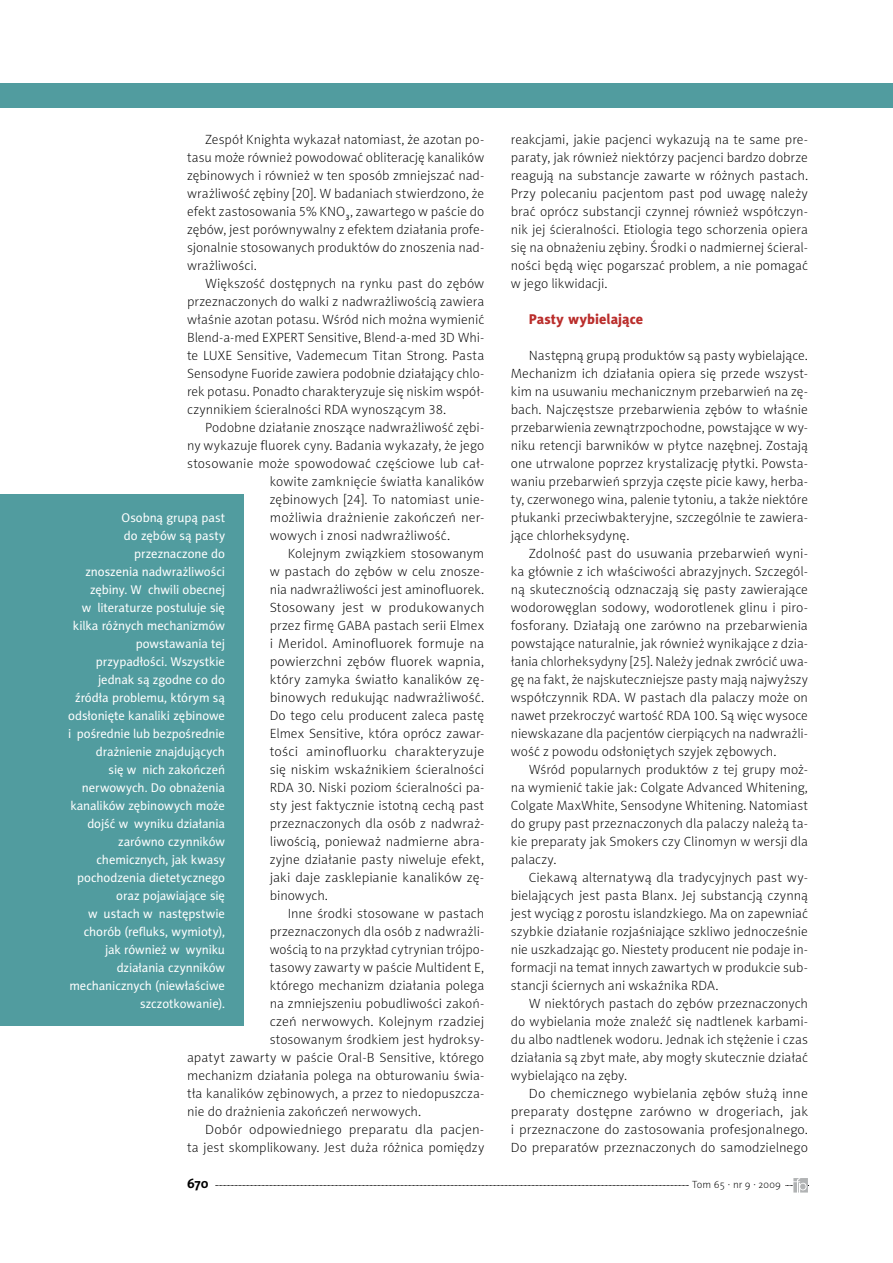
<style>
.page{position:relative;width:893px;height:1263px;background:#fff}
.page>*{position:absolute;margin:0;border:0;box-sizing:border-box;transform-origin:0 0}
.t1{font:14.25px "Naomi Sans EFN Heavy";color:#ba2d2b}
.t2{font:13.5px/18px "Naomi Sans EFN Thin";letter-spacing:.01em;color:#000;text-align:justify}
.t3{font:700 13.5px "Naomi Sans EFN";color:#000}
.t4{font:12.75px/18px "Naomi Sans EFN";letter-spacing:-.005em;color:#fff;text-align:right}
.t5{font:10.5px "Naomi Sans EFN Thin";letter-spacing:.01em;color:#000}
</style>
<div class="page">
<div style="left:0;top:83px;width:893px;height:25px;background:#519c9f"></div>
<svg style="left:215px;top:1178px;width:594px;height:14px"></svg>
<div style="left:0;top:495px;width:243px;height:531px;background:#519c9f"></div>
<p class="t2" style="left:187px;top:131px;width:299px;text-indent:18px">Zespół Knighta wykazał natomiast, że azotan po&shy;tasu może również powodować obliterację kanalików zębinowych i również w ten sposób zmniejszać nad&shy;wrażliwość zębiny [20]. W badaniach stwierdzono, że efekt zastosowania 5% KNO<sub>3</sub>, zawartego w paście do zębów, jest porównywalny z efektem działania profe&shy;sjonalnie stosowanych produktów do znoszenia nad&shy;wrażliwości.</p>
<p class="t2" style="left:187px;top:275px;width:299px;text-indent:18px">Większość dostępnych na rynku past do zębów przeznaczonych do walki z nadwrażliwością zawiera właśnie azotan potasu. Wśród nich można wymienić Blend-a-med EXPERT Sensitive, Blend-a-med 3D Whi&shy;te LUXE Sensitive, Vademecum Titan Strong. Pasta Sensodyne Fuoride zawiera podobnie działający chlo&shy;rek potasu. Ponadto charakteryzuje się niskim współ&shy;czynnikiem ścieralności RDA wynoszącym 38.</p>
<p class="t2" style="left:205px;top:419px;width:281px">Podobne działanie znoszące nadwrażliwość zębi-</p>
<p class="t2" style="left:187px;top:437px;width:299px">ny wykazuje fluorek cyny. Badania wykazały, że jego</p>
<p class="t2" style="left:187px;top:455px;width:299px">stosowanie może spowodować częściowe lub cał-</p>
<p class="t2" style="left:270px;top:473px;width:216px">kowite zamknięcie światła kanalików</p>
<p class="t2" style="left:270px;top:491px;width:216px">zębinowych [24]. To natomiast unie-</p>
<p class="t2" style="left:270px;top:509px;width:216px">możliwia drażnienie zakończeń ner-</p>
<p class="t2" style="left:270px;top:527px;width:182px">wowych i znosi nadwrażliwość.</p>
<p class="t2" style="left:288px;top:545px;width:198px">Kolejnym związkiem stosowanym</p>
<p class="t2" style="left:270px;top:563px;width:216px">w pastach do zębów w celu znosze-</p>
<p class="t2" style="left:270px;top:581px;width:216px">nia nadwrażliwości jest aminofluorek.</p>
<p class="t2" style="left:270px;top:599px;width:216px">Stosowany jest w produkowanych</p>
<p class="t2" style="left:270px;top:617px;width:216px">przez firmę GABA pastach serii Elmex</p>
<p class="t2" style="left:270px;top:635px;width:216px">i Meridol. Aminofluorek formuje na</p>
<p class="t2" style="left:270px;top:653px;width:216px">powierzchni zębów fluorek wapnia,</p>
<p class="t2" style="left:270px;top:671px;width:216px">który zamyka światło kanalików zę-</p>
<p class="t2" style="left:270px;top:689px;width:216px">binowych redukując nadwrażliwość.</p>
<p class="t2" style="left:270px;top:707px;width:216px">Do tego celu producent zaleca pastę</p>
<p class="t2" style="left:270px;top:725px;width:216px">Elmex Sensitive, która oprócz zawar-</p>
<p class="t2" style="left:270px;top:743px;width:216px">tości aminofluorku charakteryzuje</p>
<p class="t2" style="left:270px;top:761px;width:216px">się niskim wskaźnikiem ścieralności</p>
<p class="t2" style="left:270px;top:779px;width:216px">RDA 30. Niski poziom ścieralności pa-</p>
<p class="t2" style="left:270px;top:797px;width:216px">sty jest faktycznie istotną cechą past</p>
<p class="t2" style="left:270px;top:815px;width:216px">przeznaczonych dla osób z nadwraż-</p>
<p class="t2" style="left:270px;top:833px;width:216px">liwością, ponieważ nadmierne abra-</p>
<p class="t2" style="left:270px;top:851px;width:216px">zyjne działanie pasty niweluje efekt,</p>
<p class="t2" style="left:270px;top:869px;width:216px">jaki daje zasklepianie kanalików zę-</p>
<p class="t2" style="left:270px;top:887px;width:60px">binowych.</p>
<p class="t2" style="left:288px;top:905px;width:198px">Inne środki stosowane w pastach</p>
<p class="t2" style="left:270px;top:923px;width:216px">przeznaczonych dla osób z nadwrażli-</p>
<p class="t2" style="left:270px;top:941px;width:216px">wością to na przykład cytrynian trójpo-</p>
<p class="t2" style="left:270px;top:959px;width:216px">tasowy zawarty w paście Multident E,</p>
<p class="t2" style="left:270px;top:977px;width:216px">którego mechanizm działania polega</p>
<p class="t2" style="left:270px;top:995px;width:216px">na zmniejszeniu pobudliwości zakoń-</p>
<p class="t2" style="left:270px;top:1013px;width:216px">czeń nerwowych. Kolejnym rzadziej</p>
<p class="t2" style="left:270px;top:1031px;width:216px">stosowanym środkiem jest hydroksy-</p>
<p class="t2" style="left:187px;top:1049px;width:299px">apatyt zawarty w paście Oral-B Sensitive, którego</p>
<p class="t2" style="left:187px;top:1067px;width:299px">mechanizm działania polega na obturowaniu świa-</p>
<p class="t2" style="left:187px;top:1085px;width:299px">tła kanalików zębinowych, a przez to niedopuszcza-</p>
<p class="t2" style="left:187px;top:1103px;width:235px">nie do drażnienia zakończeń nerwowych.</p>
<p class="t2" style="left:205px;top:1121px;width:281px">Dobór odpowiedniego preparatu dla pacjen-</p>
<p class="t2" style="left:187px;top:1139px;width:299px">ta jest skomplikowany. Jest duża różnica pomiędzy</p>
<p class="t4" style="left:68px;top:509px;width:159px">Osobną grupą past<br>do zębów są pasty przeznaczone do<br>znoszenia nadwrażliwości zębiny. W chwili obecnej<br>w literaturze postuluje się kilka różnych mechanizmów powstawania tej przypadłości. Wszystkie jednak są zgodne co do źródła problemu, którym są odsłonięte kanaliki zębinowe i pośrednie lub bezpośrednie drażnienie znajdujących<br>się w nich zakończeń nerwowych. Do obnażenia kanalików zębinowych może dojść w wyniku działania zarówno czynników chemicznych, jak kwasy pochodzenia dietetycznego oraz pojawiające się<br>w ustach w następstwie chorób (refluks, wymioty), jak również w wyniku działania czynników mechanicznych (niewłaściwe szczotkowanie).</p>
<p class="t2" style="left:511px;top:131px;width:299px">reakcjami, jakie pacjenci wykazują na te same pre&shy;paraty, jak również niektórzy pacjenci bardzo dobrze reagują na substancje zawarte w różnych pastach.<br>Przy polecaniu pacjentom past pod uwagę należy brać oprócz substancji czynnej również współczyn&shy;nik jej ścieralności. Etiologia tego schorzenia opiera się na obnażeniu zębiny. Środki o nadmiernej ścieral&shy;ności będą więc pogarszać problem, a nie pomagać w jego likwidacji.</p>
<p class="t1" style="left:529px;top:311px;width:116px">Pasty wybielające</p>
<p class="t2" style="left:511px;top:347px;width:299px;text-indent:18px">Następną grupą produktów są pasty wybielające.<br>Mechanizm ich działania opiera się przede wszyst&shy;kim na usuwaniu mechanicznym przebarwień na zę&shy;bach. Najczęstsze przebarwienia zębów to właśnie przebarwienia zewnątrzpochodne, powstające w wy&shy;niku retencji barwników w płytce nazębnej. Zostają one utrwalone poprzez krystalizację płytki. Powsta&shy;waniu przebarwień sprzyja częste picie kawy, herba&shy;ty, czerwonego wina, palenie tytoniu, a także niektóre płukanki przeciwbakteryjne, szczególnie te zawiera&shy;jące chlorheksydynę.</p>
<p class="t2" style="left:511px;top:545px;width:299px;text-indent:18px">Zdolność past do usuwania przebarwień wyni&shy;ka głównie z ich właściwości abrazyjnych. Szczegól&shy;ną skutecznością odznaczają się pasty zawierające wodorowęglan sodowy, wodorotlenek glinu i piro&shy;fosforany. Działają one zarówno na przebarwienia powstające naturalnie, jak również wynikające z dzia&shy;łania chlorheksydyny [25]. Należy jednak zwrócić uwa&shy;gę na fakt, że najskuteczniejsze pasty mają najwyższy współczynnik RDA. W pastach dla palaczy może on nawet przekroczyć wartość RDA 100. Są więc wysoce niewskazane dla pacjentów cierpiących na nadwrażli&shy;wość z powodu odsłoniętych szyjek zębowych.</p>
<p class="t2" style="left:511px;top:761px;width:299px;text-indent:18px">Wśród popularnych produktów z tej grupy moż&shy;na wymienić takie jak: Colgate Advanced Whitening, Colgate MaxWhite, Sensodyne Whitening. Natomiast do grupy past przeznaczonych dla palaczy należą ta&shy;kie preparaty jak Smokers czy Clinomyn w wersji dla palaczy.</p>
<p class="t2" style="left:511px;top:869px;width:299px;text-indent:18px">Ciekawą alternatywą dla tradycyjnych past wy&shy;bielających jest pasta Blanx. Jej substancją czynną jest wyciąg z porostu islandzkiego. Ma on zapewniać szybkie działanie rozjaśniające szkliwo jednocześnie nie uszkadzając go. Niestety producent nie podaje in&shy;formacji na temat innych zawartych w produkcie sub&shy;stancji ściernych ani wskaźnika RDA.</p>
<p class="t2" style="left:511px;top:995px;width:299px;text-indent:18px">W niektórych pastach do zębów przeznaczonych do wybielania może znaleźć się nadtlenek karbami&shy;du albo nadtlenek wodoru. Jednak ich stężenie i czas działania są zbyt małe, aby mogły skutecznie działać wybielająco na zęby.</p>
<p class="t2" style="left:511px;top:1085px;width:299px;text-indent:18px">Do chemicznego wybielania zębów służą inne preparaty dostępne zarówno w drogeriach, jak i przeznaczone do zastosowania profesjonalnego.<br>Do preparatów przeznaczonych do samodzielnego</p>
<p class="t3" style="left:187px;top:1176px;width:23px">670</p>
<p class="t5" style="left:692px;top:1179px;width:90px">Tom 65 · nr 9 · 2009</p>
</div>
